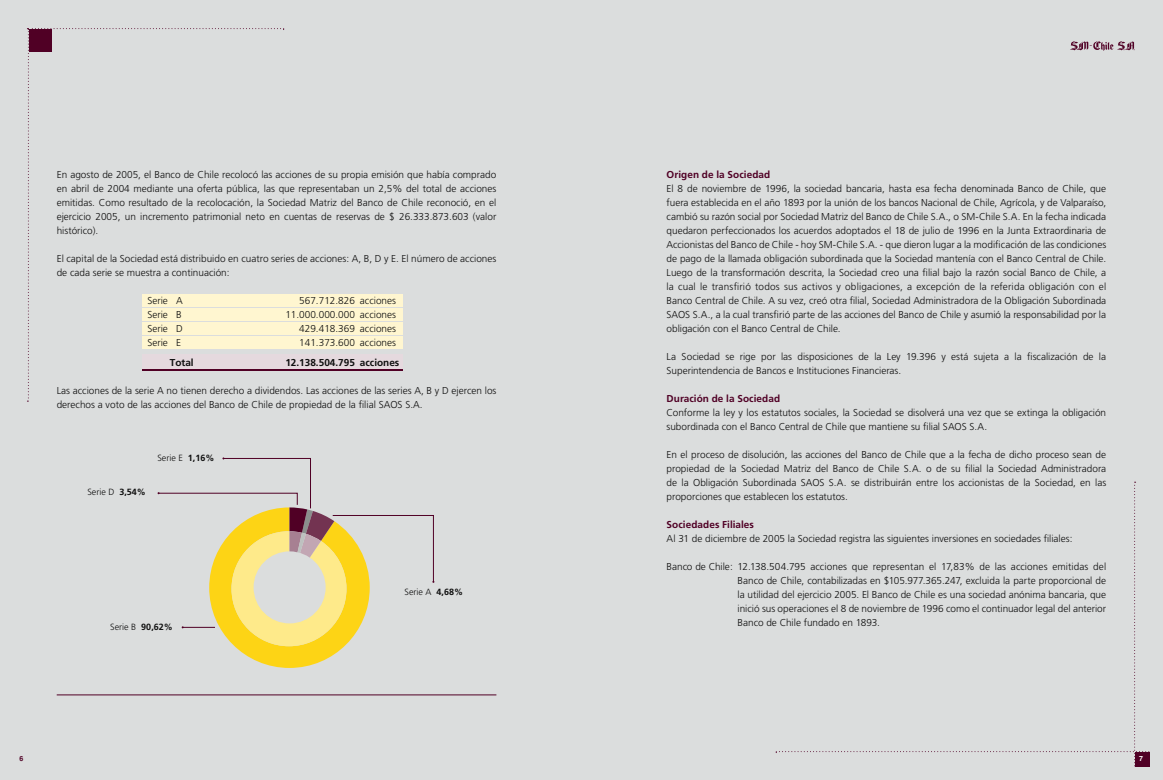
<style>
.page{position:relative;width:1163px;height:780px;background:#fff}
.page>*{position:absolute;margin:0;border:0;box-sizing:border-box;transform-origin:0 0}
.txt{font:300 10px/14px "Frutiger";color:#0f0f0f}
.txt-2{font:700 10px "Frutiger";letter-spacing:.005em;color:#500025}
.txt-3{font:700 10px "Frutiger";color:#0f0f0f}
.txt-4{font:300 9px "Frutiger";color:#0f0f0f}
.t1{font:700 7px "Helvetica";color:#500025}
.t2{font:700 7px "Helvetica";color:#fff}
.s1{font-weight:700}
</style>
<div class="page">
<div style="left:0;top:0;width:581px;height:780px;background:#dbdddd"></div>
<svg style="left:28px;top:28px;width:256px;height:373px"></svg>
<div style="left:581px;top:0;width:581px;height:780px;background:#dbdddd"></div>
<svg style="left:776px;top:481px;width:373px;height:285px"></svg>
<div style="left:1135px;top:752px;width:14px;height:14px;background:#500025"></div>
<svg style="left:1070px;top:41px;width:64px;height:10px"></svg>
<svg style="left:157px;top:457px;width:277px;height:211px"></svg>
<div style="left:253px;top:551px;width:72px;height:72px;background:#dbdddd;border-radius:50%"></div>
<div style="left:143px;top:294px;width:260px;height:13px;background:#fff6d0"></div>
<div style="left:143px;top:308px;width:260px;height:13px;background:#fff6d0"></div>
<div style="left:143px;top:322px;width:260px;height:13px;background:#fff6d0"></div>
<div style="left:143px;top:336px;width:260px;height:13px;background:#fff6d0"></div>
<div style="left:143px;top:354px;width:260px;height:15px;background:#e5d9de"></div>
<hr style="left:143px;top:369px;width:260px;height:2px;background:#500025">
<hr style="left:57px;top:694px;width:439px;height:1px;background:#500025">
<p class="txt" style="left:57px;top:167px;width:441px;text-align:justify">En agosto de 2005, el Banco de Chile recolocó las acciones de su propia emisión que había comprado en abril de 2004 mediante una oferta pública, las que representaban un 2,5% del total de acciones emitidas. Como resultado de la recolocación, la Sociedad Matriz del Banco de Chile reconoció, en el ejercicio 2005, un incremento patrimonial neto en cuentas de reservas de $ 26.333.873.603 (valor histórico).</p>
<p class="txt" style="left:57px;top:251px;width:441px">El capital de la Sociedad está distribuido en cuatro series de acciones: A, B, D y E. El número de acciones de cada serie se muestra a continuación:</p>
<p class="txt" style="left:147px;top:293px;width:37px">Serie A</p>
<p class="txt" style="left:299px;top:293px;width:98px">567.712.826 acciones</p>
<p class="txt" style="left:147px;top:307px;width:36px">Serie B</p>
<p class="txt" style="left:285px;top:307px;width:112px">11.000.000.000 acciones</p>
<p class="txt" style="left:147px;top:321px;width:37px">Serie D</p>
<p class="txt" style="left:299px;top:321px;width:98px">429.418.369 acciones</p>
<p class="txt" style="left:147px;top:335px;width:35px">Serie E</p>
<p class="txt" style="left:299px;top:335px;width:98px">141.373.600 acciones</p>
<p class="txt-3" style="left:170px;top:357px;width:25px">Total</p>
<p class="txt-3" style="left:285px;top:357px;width:115px">12.138.504.795 acciones</p>
<p class="txt" style="left:57px;top:384px;width:441px">Las acciones de la serie A no tienen derecho a dividendos. Las acciones de las series A, B y D ejercen los derechos a voto de las acciones del Banco de Chile de propiedad de la filial SAOS S.A.</p>
<p class="txt-4" style="left:87px;top:487px;width:60px">Serie D <span class="s1">3,54%</span></p>
<p class="txt-4" style="left:157px;top:452px;width:59px">Serie E <span class="s1">1,16%</span></p>
<p class="txt-4" style="left:110px;top:621px;width:64px">Serie B <span class="s1">90,62%</span></p>
<p class="txt-4" style="left:404px;top:586px;width:60px">Serie A <span class="s1">4,68%</span></p>
<p class="txt-2" style="left:666px;top:169px;width:105px">Origen de la Sociedad</p>
<p class="txt" style="left:666px;top:181px;width:441px;text-align:justify">El 8 de noviembre de 1996, la sociedad bancaria, hasta esa fecha denominada Banco de Chile, que fuera establecida en el año 1893 por la unión de los bancos Nacional de Chile, Agrícola, y de Valparaíso, cambió su razón social por Sociedad Matriz del Banco de Chile S.A., o SM-Chile S.A. En la fecha indicada quedaron perfeccionados los acuerdos adoptados el 18 de julio de 1996 en la Junta Extraordinaria de Accionistas del Banco de Chile - hoy SM-Chile S.A. - que dieron lugar a la modificación de las condiciones de pago de la llamada obligación subordinada que la Sociedad mantenía con el Banco Central de Chile.<br>Luego de la transformación descrita, la Sociedad creo una filial bajo la razón social Banco de Chile, a la cual le transfirió todos sus activos y obligaciones, a excepción de la referida obligación con el Banco Central de Chile. A su vez, creó otra filial, Sociedad Administradora de la Obligación Subordinada SAOS S.A., a la cual transfirió parte de las acciones del Banco de Chile y asumió la responsabilidad por la obligación con el Banco Central de Chile.</p>
<p class="txt" style="left:666px;top:349px;width:441px">La Sociedad se rige por las disposiciones de la Ley 19.396 y está sujeta a la fiscalización de la<br>Superintendencia de Bancos e Instituciones Financieras.</p>
<p class="txt-2" style="left:666px;top:393px;width:115px">Duración de la Sociedad</p>
<p class="txt" style="left:666px;top:405px;width:441px">Conforme la ley y los estatutos sociales, la Sociedad se disolverá una vez que se extinga la obligación subordinada con el Banco Central de Chile que mantiene su filial SAOS S.A.</p>
<p class="txt" style="left:666px;top:447px;width:441px;text-align:justify">En el proceso de disolución, las acciones del Banco de Chile que a la fecha de dicho proceso sean de propiedad de la Sociedad Matriz del Banco de Chile S.A. o de su filial la Sociedad Administradora de la Obligación Subordinada SAOS S.A. se distribuirán entre los accionistas de la Sociedad, en las proporciones que establecen los estatutos.</p>
<p class="txt-2" style="left:666px;top:519px;width:89px">Sociedades Filiales</p>
<p class="txt" style="left:666px;top:531px;width:407px">Al 31 de diciembre de 2005 la Sociedad registra las siguientes inversiones en sociedades filiales:</p>
<p class="txt" style="left:737px;top:559px;width:370px;text-align:justify;text-indent:-71px">Banco de Chile: 12.138.504.795 acciones que representan el 17,83% de las acciones emitidas del Banco de Chile, contabilizadas en $105.977.365.247, excluida la parte proporcional de la utilidad del ejercicio 2005. El Banco de Chile es una sociedad anónima bancaria, que inició sus operaciones el 8 de noviembre de 1996 como el continuador legal del anterior Banco de Chile fundado en 1893.</p>
<p class="t1" style="left:19px;top:754px;width:5px">6</p>
<p class="t2" style="left:1139px;top:754px;width:5px">7</p>
</div>
